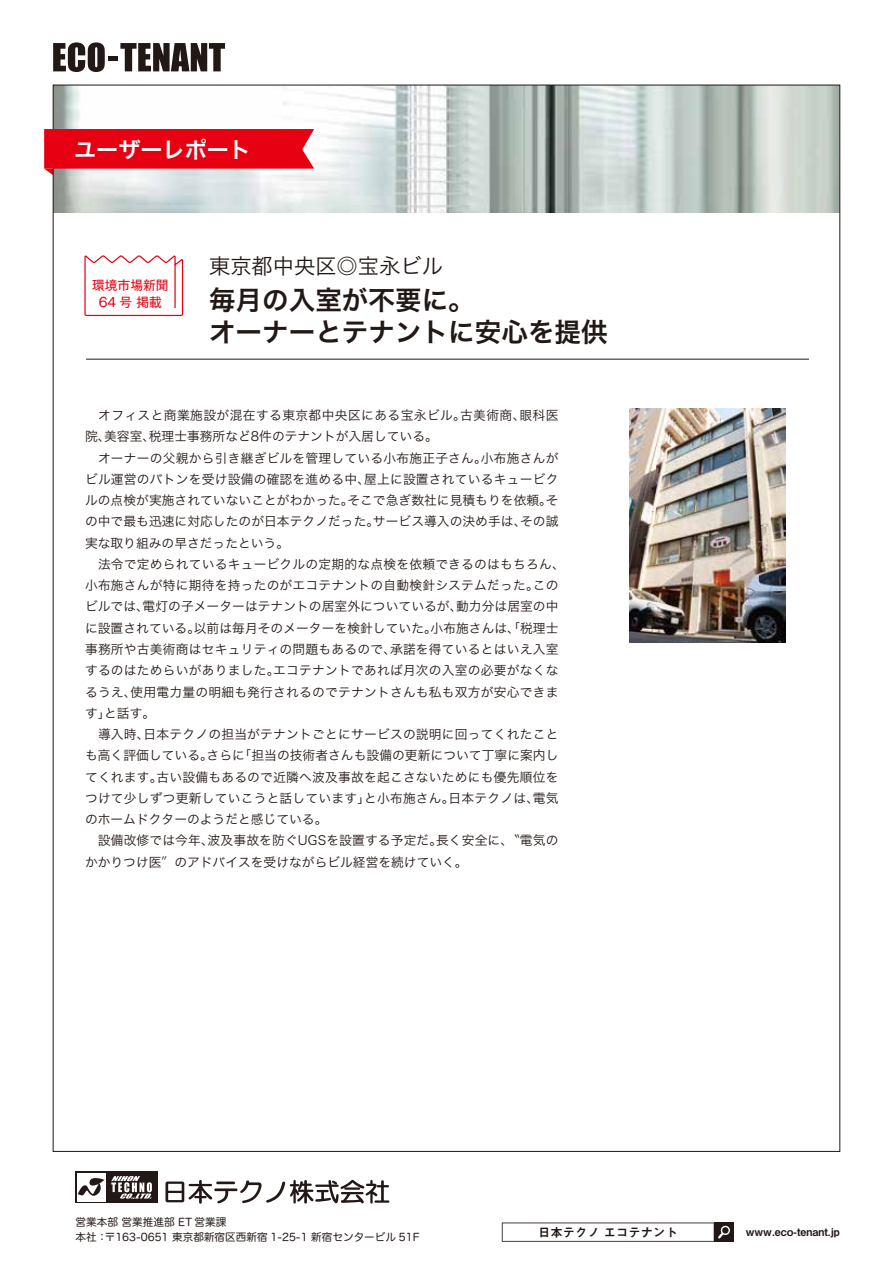
<style>
.page{position:relative;width:893px;height:1263px;background:#fff}
.page>*{position:absolute;margin:0;border:0;box-sizing:border-box;transform-origin:0 0}
.t1{font:26.55px/32px "Hira Kaku Pro W6";color:#221815}
.t2{font:22.05px "Hira Kaku Pro W6";color:#fff}
.t3{font:21.3px "Hira Kaku Pro W3";color:#221815}
.t4{font:12.75px/21.3px "Hira Kaku Pro W3";letter-spacing:.015em;color:#221815}
.t5{font:12.75px/17px "Gothic MB101 Pro";color:#e60012;text-align:center}
.t6{font:12.3px "Midashi Go Pro MB31";color:#221815}
.t7{font:10.8px "Midashi Go Pro MB31";color:#221815}
.t8{font:10.65px/14.9px "Hira Maru Pro W4";color:#221815}
.s1{font-family:"Koz Go Pr 6 N"}
</style>
<div class="page">
<img style="left:630px;top:409px;width:155px;height:233px">
<img style="left:55px;top:87px;width:783px;height:126px">
<svg style="left:53px;top:42px;width:52px;height:30px"></svg>
<div style="left:108px;top:56px;width:10px;height:5px;background:#221815"></div>
<svg style="left:120px;top:43px;width:105px;height:28px"></svg>
<svg style="left:84px;top:255px;width:100px;height:62px"></svg>
<hr style="left:86px;top:359px;width:723px;height:1px;background:#221815">
<div style="left:714px;top:1222px;width:20px;height:20px;background:#221815"></div>
<svg style="left:502px;top:1222px;width:228px;height:20px"></svg>
<svg style="left:44px;top:129px;width:270px;height:46px"></svg>
<div style="left:75px;top:1171px;width:32px;height:32px;background:linear-gradient(to right,#fff,#fff)"></div>
<div style="left:77px;top:1173px;width:28px;height:28px;background:#fff"></div>
<div style="left:107px;top:1171px;width:51px;height:32px;background:#221815"></div>
<svg style="left:78px;top:1178px;width:26px;height:18px"></svg>
<svg style="left:111px;top:1176px;width:41px;height:23px"></svg>
<svg style="left:166px;top:1180px;width:223px;height:24px"></svg>
<h2 class="t2" style="left:74px;top:129px;width:178px">ユーザーレポート</h2>
<p class="t5" style="left:92px;top:275px;width:78px">環境市場新聞<br>64 号 掲載</p>
<h3 class="t3" style="left:209px;top:247px;width:235px">東京都中央区◎宝永ビル</h3>
<h1 class="t1" style="left:209px;top:283px;width:400px">毎月の入室が不要に。<br>オーナーとテナントに安心を提供</h1>
<p class="t4" style="left:85px;top:404px;width:481px">　オフィスと商業施設が混在する東京都中央区にある宝永ビル。古美術商、眼科医院、美容室、税理士事務所など8件のテナントが入居している。<br>　オーナーの父親から引き継ぎビルを管理している小布施正子さん。小布施さんがビル運営のバトンを受け設備の確認を進める中、屋上に設置されているキュービクルの点検が実施されていないことがわかった。そこで急ぎ数社に見積もりを依頼。その中で最も迅速に対応したのが日本テクノだった。サービス導入の決め手は、その誠実な取り組みの早さだったという。<br>　法令で定められているキュービクルの定期的な点検を依頼できるのはもちろん、小布施さんが特に期待を持ったのがエコテナントの自動検針システムだった。このビルでは、電灯の子メーターはテナントの居室外についているが、動力分は居室の中に設置されている。以前は毎月そのメーターを検針していた。小布施さんは、「税理士事務所や古美術商はセキュリティの問題もあるので、承諾を得ているとはいえ入室するのはためらいがありました。エコテナントであれば月次の入室の必要がなくなるうえ、使用電力量の明細も発行されるのでテナントさんも私も双方が安心できます」と話す。<br>　導入時、日本テクノの担当がテナントごとにサービスの説明に回ってくれたことも高く評価している。さらに「担当の技術者さんも設備の更新について丁寧に案内してくれます。古い設備もあるので近隣へ波及事故を起こさないためにも優先順位をつけて少しずつ更新していこうと話しています」と小布施さん。日本テクノは、電気のホームドクターのようだと感じている。<br>　設備改修では今年、波及事故を防ぐUGSを設置する予定だ。長く安全に、〝電気のかかりつけ医<span class="s1">〞</span>のアドバイスを受けながらビル経営を続けていく。</p>
<p class="t8" style="left:75px;top:1214px;width:346px">営業本部 営業推進部 ET 営業課<br>本社：〒163-0651 東京都新宿区西新宿 1-25-1 新宿センタービル 51F</p>
<p class="t6" style="left:538px;top:1223px;width:141px">日本テクノ エコテナント</p>
<p class="t7" style="left:746px;top:1223px;width:96px">www.eco-tenant.jp</p>
</div>
